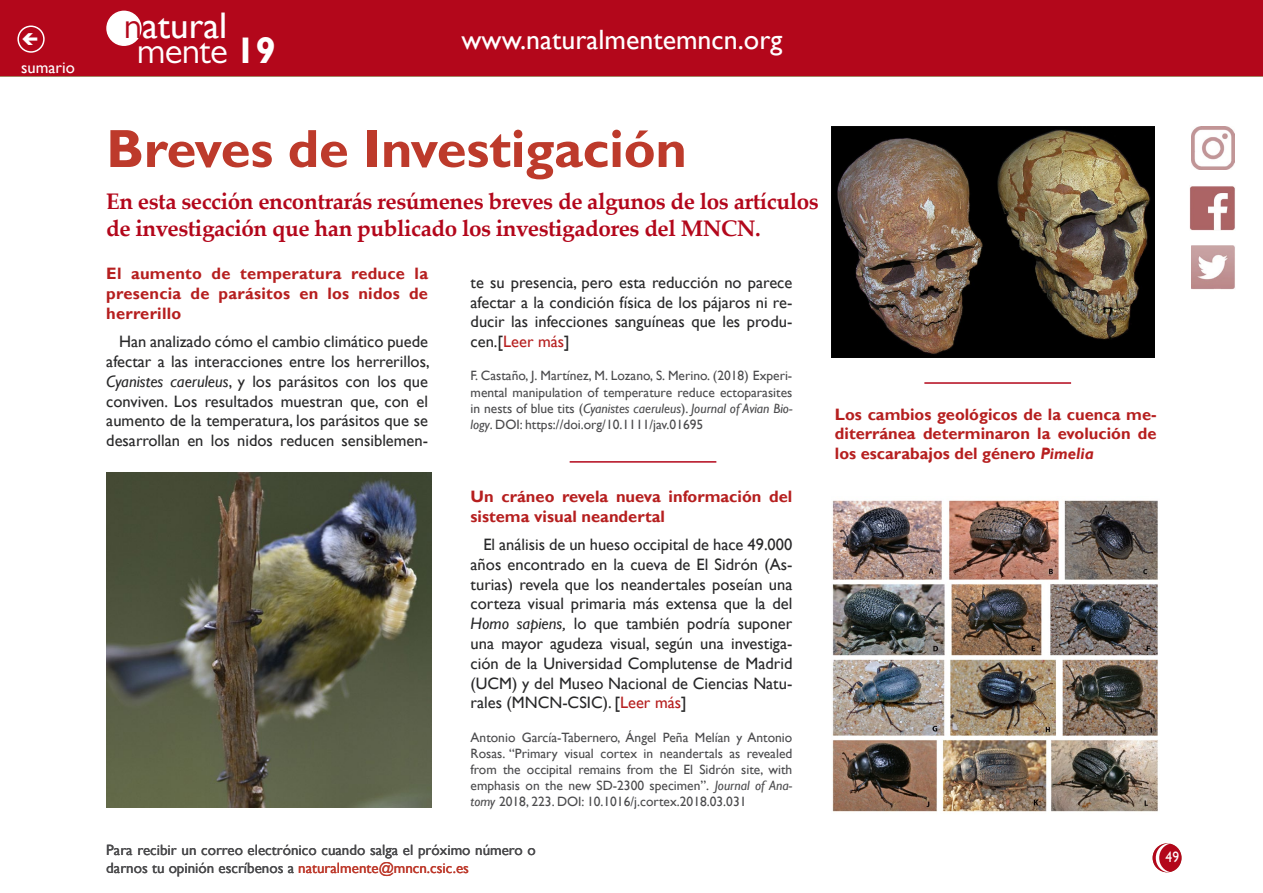
<style>
.page{position:relative;width:1263px;height:893px;background:#fff}
.page>*{position:absolute;margin:0;border:0;box-sizing:border-box;transform-origin:0 0}
.t1{font:700 54px "Gill Sans";letter-spacing:-.005em;color:#bd3a2b}
.t2{font:37.05px "Gill Sans";color:#fff}
.t3{font:37.05px "Gill Sans MT Pro";letter-spacing:-.02em;color:#fff}
.t4{font:27.9px "Gill Sans";color:#fff}
.t5{font:700 22.5px/27px "Palatino Linotype";letter-spacing:-.02em;color:#b3071b}
.t6{font:16.5px/19.8px "Gill Sans";color:#282829;text-align:justify}
.t7{font:700 16.5px/19.8px "Gill Sans";color:#b61f1f;text-align:justify}
.t8{font:16.5px "Gill Sans";color:#fff}
.t9{font:15px/18px "Gill Sans";color:#4b4b4d}
.t10{font:15px "Gill Sans";color:#fff;scale:.9 1}
.t11{font:13.5px/16.2px "Gill Sans";color:#4b4b4d;text-align:justify}
.s1{font-family:"Gill Sans MT Pro";color:#b3071b}
.s2{font-family:"Gill Sans";font-weight:700}
.s3{font-style:italic}
.s4{color:#b61f1f}
.s5{color:#bd392b}
</style>
<div class="page">
<img style="left:1190px;top:186px;width:45px;height:44px">
<img style="left:1191px;top:246px;width:44px;height:44px">
<div style="left:1153px;top:844px;width:28px;height:28px;background:#b3071b;border-radius:50%"></div>
<div style="left:1152px;top:843px;width:29px;height:29px;border:2px solid #b3071b;border-radius:50%"></div>
<div style="left:0;top:0;width:1263px;height:76px;background:#b3071b"></div>
<div style="left:107px;top:11px;width:34px;height:34px;background:#fff;border-radius:50%"></div>
<div style="left:106px;top:11px;width:36px;height:35px;border:2px solid #fff;border-radius:50%"></div>
<svg style="left:1155px;top:843px;width:16px;height:29px"></svg>
<div style="left:17px;top:26px;width:28px;height:27px;border:2px solid #fff;border-radius:50%"></div>
<img style="left:1191px;top:127px;width:43px;height:43px">
<img style="left:106px;top:472px;width:325px;height:336px">
<hr style="left:570px;top:461px;width:146px;height:2px;background:#b3071b">
<hr style="left:924px;top:382px;width:147px;height:2px;background:#b3071b">
<img style="left:831px;top:127px;width:324px;height:231px">
<img style="left:832px;top:500px;width:326px;height:312px">
<p class="t8" style="left:21px;top:58px;width:55px">sumario</p>
<h2 class="t2" style="left:124px;top:4px;width:105px"><span class="s1">n</span>atural</h2>
<h2 class="t3" style="left:137px;top:29px;width:140px">mente <span class="s2">19</span></h2>
<h3 class="t4" style="left:461px;top:23px;width:322px">www.naturalmentemncn.org</h3>
<h1 class="t1" style="left:106px;top:116px;width:582px">Breves de Investigación</h1>
<h3 class="t5" style="left:106px;top:187px;width:714px">En esta sección encontrarás resúmenes breves de algunos de los artículos de investigación que han publicado los investigadores del MNCN.</h3>
<p class="t7" style="left:106px;top:264px;width:323px">El aumento de temperatura reduce la presencia de parásitos en los nidos de herrerillo</p>
<p class="t6" style="left:106px;top:332px;width:325px;text-indent:13px">Han analizado cómo el cambio climático puede afectar a las interacciones entre los herrerillos, <span class="s3">Cyanistes caeruleus</span>, y los parásitos con los que conviven. Los resultados muestran que, con el aumento de la temperatura, los parásitos que se desarrollan en los nidos reducen sensiblemen-</p>
<p class="t6" style="left:471px;top:273px;width:323px">te su presencia, pero esta reducción no parece afectar a la condición física de los pájaros ni re&shy;ducir las infecciones sanguíneas que les produ&shy;cen.[<span class="s4">Leer más</span>]</p>
<p class="t11" style="left:471px;top:368px;width:323px">F. Castaño, J. Martínez, M. Lozano, S. Merino. (2018) Experi&shy;mental manipulation of temperature reduce ectoparasites in nests of blue tits (<span class="s3">Cyanistes caeruleus</span>). <span class="s3">Journal of Avian Bio&shy;logy</span>. DOI: https://doi.org/10.1111/jav.01695</p>
<p class="t7" style="left:471px;top:487px;width:323px">Un cráneo revela nueva información del sistema visual neandertal</p>
<p class="t6" style="left:471px;top:535px;width:323px;text-indent:13px">El análisis de un hueso occipital de hace 49.000 años encontrado en la cueva de El Sidrón (As&shy;turias) revela que los neandertales poseían una corteza visual primaria más extensa que la del <span class="s3">Homo sapiens,</span> lo que también podría suponer una mayor agudeza visual, según una investiga&shy;ción de la Universidad Complutense de Madrid (UCM) y del Museo Nacional de Ciencias Natu&shy;rales (MNCN-CSIC). [<span class="s4">Leer más</span>]</p>
<p class="t11" style="left:471px;top:729px;width:323px">Antonio García-Tabernero, Ángel Peña Melían y Antonio Rosas. “Primary visual cortex in neandertals as revealed from the occipital remains from the El Sidrón site, with emphasis on the new SD-2300 specimen”. <span class="s3">Journal of Ana&shy;tomy</span> 2018, 223. DOI: 10.1016/j.cortex.2018.03.031</p>
<p class="t9" style="left:106px;top:842px;width:431px">Para recibir un correo electrónico cuando salga el próximo número o darnos tu opinión escríbenos a <span class="s5">naturalmente@mncn.csic.es</span></p>
<p class="t7" style="left:835px;top:405px;width:323px">Los cambios geológicos de la cuenca me&shy;diterránea determinaron la evolución de los escarabajos del género <span class="s3">Pimelia</span></p>
<p class="t10" style="left:1165px;top:849px;width:16px">49</p>
</div>
